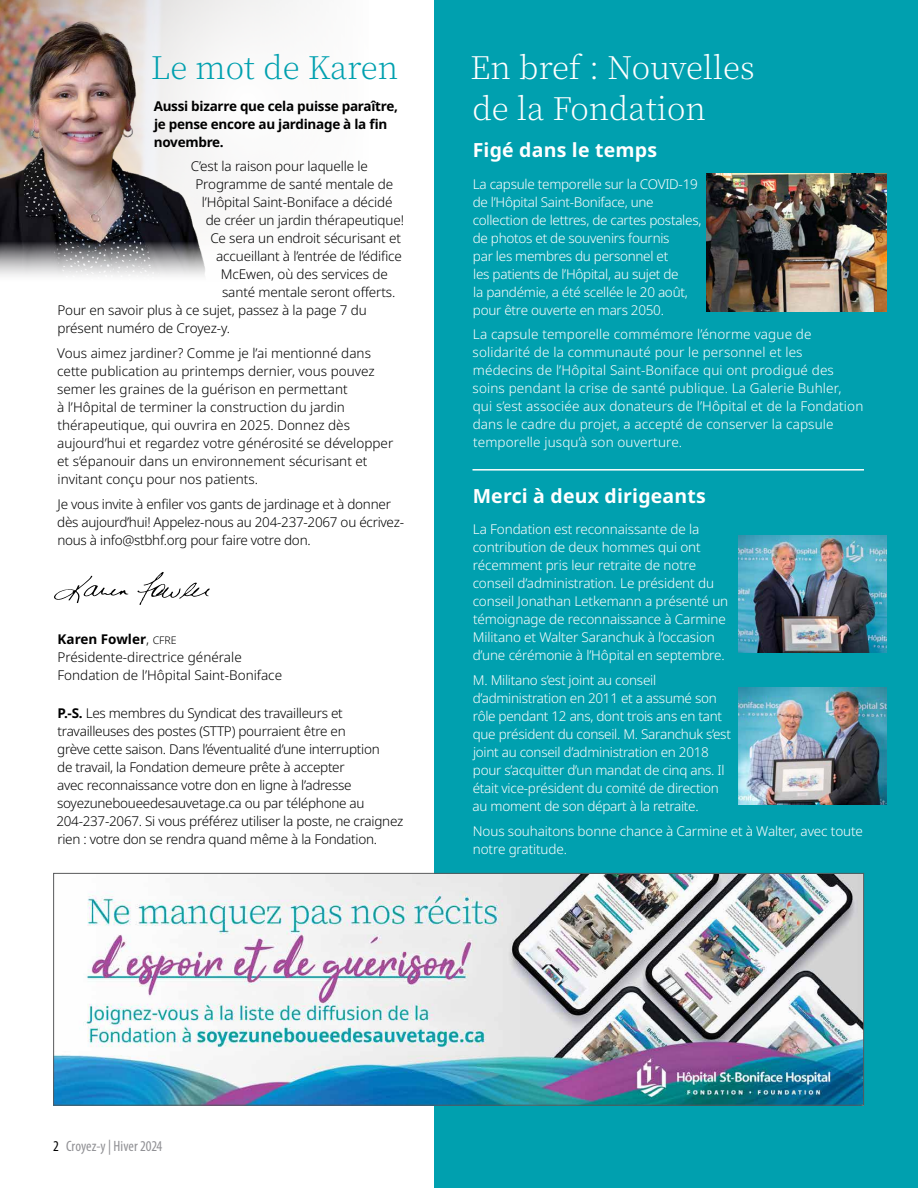
<style>
.page{position:relative;width:918px;height:1188px;background:#fff}
.page>*{position:absolute;margin:0;border:0;box-sizing:border-box;transform-origin:0 0}
.t1{font:200 31.5px/40.5px "Noto Serif JP";color:#fff}
.t2{font:200 31.5px "Noto Serif JP";color:#00a0af}
.t3{font:700 19.5px "Noto Sans";letter-spacing:.01em;color:#fff}
.t4{font:condensed 15px "Myriad Pro";color:#919195}
.t5{font:300 13.5px/18px "Noto Sans";letter-spacing:-.01em;color:#000}
.t6{font:300 13.5px/18px "Noto Sans";letter-spacing:-.01em;color:#fff}
.t7{font:300 13.5px/18px "Noto Sans";letter-spacing:.01em;color:#fff}
.t8{font:700 13.5px/18px "Noto Sans";letter-spacing:-.02em;color:#000}
.s1{font-weight:700}
.s2{font-size:10.5px}
.s3{color:#000}
</style>
<div class="page">
<svg style="left:0;top:0;width:293px;height:29px"></svg>
<img style="left:0;top:17px;width:242px;height:224px">
<svg style="left:0;top:241px;width:205px;height:35px"></svg>
<svg style="left:54px;top:576px;width:75px;height:27px"></svg>
<svg style="left:137px;top:572px;width:73px;height:33px"></svg>
<div style="left:434px;top:0;width:484px;height:1188px;background:#00a0af"></div>
<hr style="left:472px;top:469px;width:392px;height:2px;background:#fff">
<img style="left:739px;top:535px;width:147px;height:118px">
<img style="left:739px;top:688px;width:147px;height:117px">
<img style="left:706px;top:174px;width:180px;height:138px">
<img style="left:55px;top:875px;width:807px;height:229px">
<div style="left:53px;top:873px;width:811px;height:233px;border:1px solid #58595b"></div>
<h1 class="t2" style="left:151px;top:50px;width:249px">Le mot de Karen</h1>
<p class="t8" style="left:154px;top:97px;width:246px">Aussi bizarre que cela puisse paraître, je pense encore au jardinage à la fin novembre.</p>
<p class="t5" style="left:191px;top:158px;width:179px">C’est la raison pour laquelle le</p>
<p class="t5" style="left:195px;top:176px;width:199px">Programme de santé mentale de</p>
<p class="t5" style="left:202px;top:194px;width:192px">l’Hôpital Saint-Boniface a décidé</p>
<p class="t5" style="left:206px;top:212px;width:200px">de créer un jardin thérapeutique!</p>
<p class="t5" style="left:210px;top:230px;width:192px">Ce sera un endroit sécurisant et</p>
<p class="t5" style="left:216px;top:248px;width:187px">accueillant à l’entrée de l’édifice</p>
<p class="t5" style="left:221px;top:266px;width:168px">McEwen, où des services de</p>
<p class="t5" style="left:222px;top:284px;width:175px">santé mentale seront offerts.</p>
<p class="t5" style="left:57px;top:302px;width:311px">Pour en savoir plus à ce sujet, passez à la page 7 du</p>
<p class="t5" style="left:57px;top:320px;width:174px">présent numéro de Croyez-y.</p>
<p class="t5" style="left:57px;top:345px;width:338px">Vous aimez jardiner? Comme je l’ai mentionné dans cette publication au printemps dernier, vous pouvez semer les graines de la guérison en permettant<br>à l’Hôpital de terminer la construction du jardin thérapeutique, qui ouvrira en 2025. Donnez dès aujourd’hui et regardez votre générosité se développer et s’épanouir dans un environnement sécurisant et invitant conçu pour nos patients.</p>
<p class="t5" style="left:57px;top:495px;width:348px">Je vous invite à enfiler vos gants de jardinage et à donner dès aujourd’hui! Appelez-nous au 204-237-2067 ou écrivez&shy;nous à info@stbhf.org pour faire votre don.</p>
<p class="t5" style="left:57px;top:630px;width:226px"><span class="s1">Karen Fowler</span>, <span class="s2">CFRE<br></span>Présidente-directrice générale<br>Fondation de l’Hôpital Saint-Boniface</p>
<p class="t5" style="left:56px;top:705px;width:348px"><span class="s1">P.-S.</span> Les membres du Syndicat des travailleurs et travailleuses des postes (STTP) pourraient être en<br>grève cette saison. Dans l’éventualité d’une interruption<br>de travail, la Fondation demeure prête à accepter<br>avec reconnaissance votre don en ligne à l’adresse soyezuneboueedesauvetage.ca ou par téléphone au 204-237-2067. Si vous préférez utiliser la poste, ne craignez rien : votre don se rendra quand même à la Fondation.</p>
<h1 class="t1" style="left:470px;top:48px;width:286px">En bref : Nouvelles de la Fondation</h1>
<h2 class="t3" style="left:473px;top:136px;width:186px">Figé dans le temps</h2>
<p class="t6" style="left:473px;top:175px;width:230px">La capsule temporelle sur la COVID-19 de l’Hôpital Saint-Boniface, une collection de lettres, de cartes postales, de photos et de souvenirs fournis<br>par les membres du personnel et<br>les patients de l’Hôpital, au sujet de<br>la pandémie, a été scellée le 20 août, pour être ouverte en mars 2050.</p>
<p class="t7" style="left:473px;top:326px;width:392px">La capsule temporelle commémore l’énorme vague de solidarité de la communauté pour le personnel et les médecins de l’Hôpital Saint-Boniface qui ont prodigué des soins pendant la crise de santé publique. La Galerie Buhler, qui s’est associée aux donateurs de l’Hôpital et de la Fondation dans le cadre du projet, a accepté de conserver la capsule temporelle jusqu’à son ouverture.</p>
<h2 class="t3" style="left:473px;top:482px;width:235px">Merci à deux dirigeants</h2>
<p class="t6" style="left:473px;top:521px;width:257px">La Fondation est reconnaissante de la contribution de deux hommes qui ont récemment pris leur retraite de notre conseil d’administration. Le président du conseil Jonathan Letkemann a présenté un témoignage de reconnaissance à Carmine Militano et Walter Saranchuk à l’occasion d’une cérémonie à l’Hôpital en septembre.</p>
<p class="t6" style="left:473px;top:672px;width:260px">M. Militano s’est joint au conseil d’administration en 2011 et a assumé son rôle pendant 12 ans, dont trois ans en tant que président du conseil. M. Saranchuk s’est joint au conseil d’administration en 2018 pour s’acquitter d’un mandat de cinq ans. Il était vice-président du comité de direction au moment de son départ à la retraite.</p>
<p class="t6" style="left:473px;top:822px;width:392px">Nous souhaitons bonne chance à Carmine et à Walter, avec toute notre gratitude.</p>
<p class="t4" style="left:53px;top:1137px;width:111px"><span class="s3">2</span> Croyez-y | Hiver 2024</p>
</div>
